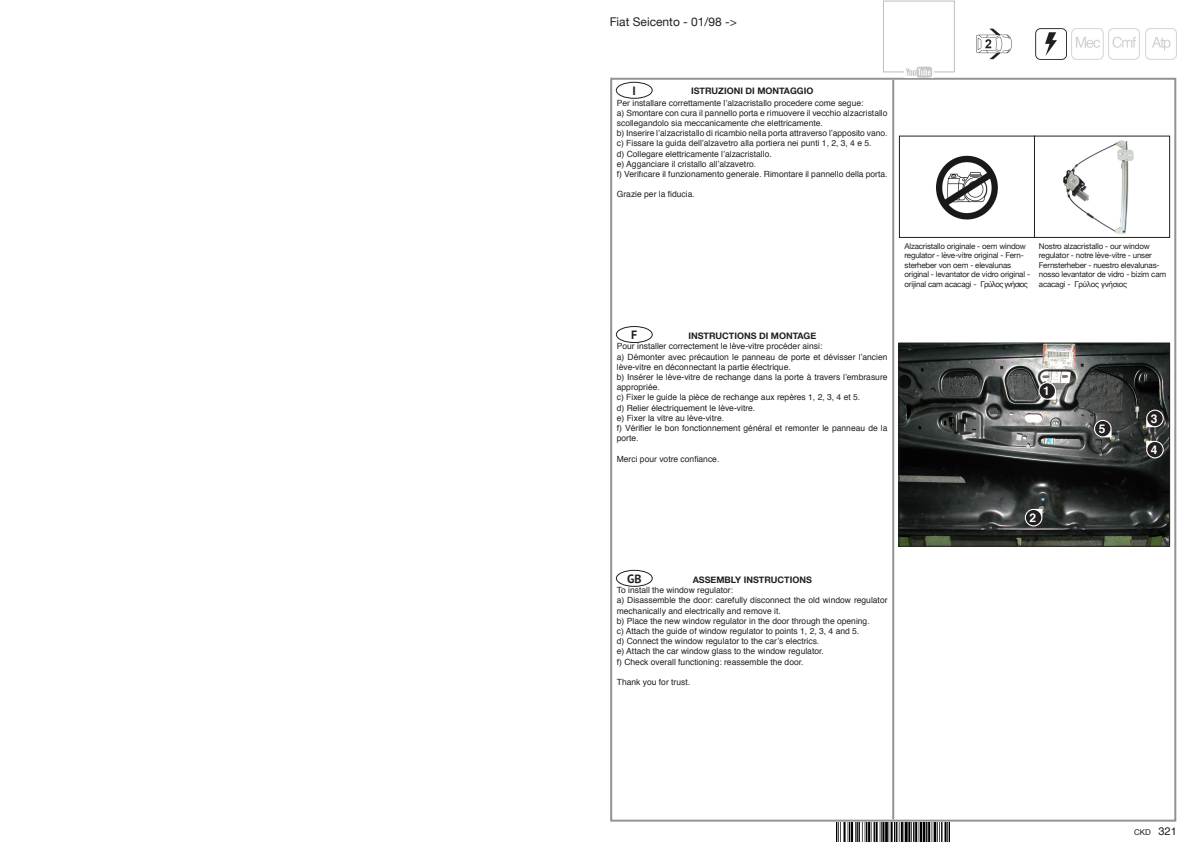
<style>
.page{position:relative;width:1191px;height:842px;background:#fff}
.page>*{position:absolute;margin:0;border:0;box-sizing:border-box;transform-origin:0 0}
.t1{font:12px "Helvetica Neue";color:#231f20}
.t2{font:700 12px "Helvetica";color:#fff}
.t3{font:700 12px "PT Sans";color:#231f20}
.t4{font:11px "Helvetica";color:#231f20}
.t5{font:700 9px "Helvetica Neue";color:#231f20}
.Stile_di_paragrafo_1{font:8.5px/10.2px "Helvetica";color:#231f20}
.t6{font:8px/9.6px "Helvetica Neue";letter-spacing:-.025em;color:#231f20}
.t7{font:8px "Helvetica";color:#231f20}
</style>
<div class="page">
<hr style="left:892px;top:80px;width:2px;height:739px;background:#939393">
<div style="left:616px;top:82px;width:36px;height:17px;border:1px solid #231f20;border-radius:50%"></div>
<div style="left:616px;top:326px;width:37px;height:17px;border:1px solid #231f20;border-radius:50%"></div>
<div style="left:616px;top:570px;width:37px;height:17px;border:1px solid #231f20;border-radius:50%"></div>
<img style="left:1071px;top:28px;width:32px;height:32px">
<img style="left:1035px;top:28px;width:31px;height:32px">
<img style="left:1108px;top:28px;width:32px;height:32px">
<img style="left:1145px;top:28px;width:31px;height:32px">
<div style="left:883px;top:1px;width:71px;height:71px;border:1px solid #bcbdc0"></div>
<img style="left:904px;top:66px;width:29px;height:12px">
<img style="left:900px;top:344px;width:268px;height:201px">
<div style="left:898px;top:342px;width:272px;height:205px;border:1px solid #231f20"></div>
<img style="left:936px;top:155px;width:62px;height:65px">
<div style="left:899px;top:136px;width:136px;height:102px;border:1px solid #231f20"></div>
<img style="left:1063px;top:140px;width:71px;height:95px">
<div style="left:1034px;top:136px;width:136px;height:102px;border:1px solid #231f20"></div>
<img style="left:976px;top:28px;width:36px;height:31px">
<svg style="left:1146px;top:410px;width:17px;height:17px"></svg>
<div style="left:1147px;top:411px;width:15px;height:15px;background:#231f20;border-radius:50%"></div>
<svg style="left:1038px;top:382px;width:18px;height:18px"></svg>
<div style="left:1039px;top:383px;width:16px;height:16px;background:#231f20;border-radius:50%"></div>
<svg style="left:1024px;top:509px;width:18px;height:17px"></svg>
<div style="left:1026px;top:510px;width:15px;height:15px;background:#231f20;border-radius:50%"></div>
<svg style="left:1146px;top:441px;width:17px;height:17px"></svg>
<div style="left:1147px;top:442px;width:15px;height:15px;background:#231f20;border-radius:50%"></div>
<svg style="left:1094px;top:420px;width:17px;height:17px"></svg>
<div style="left:1095px;top:421px;width:15px;height:15px;background:#231f20;border-radius:50%"></div>
<img style="left:836px;top:822px;width:113px;height:20px">
<p class="t1" style="left:609px;top:13px;width:129px">Fiat Seicento - 01/98 -&gt;</p>
<h1 class="t3" style="left:632px;top:82px;width:5px">I</h1>
<p class="t5" style="left:691px;top:84px;width:124px">ISTRUZIONI DI MONTAGGIO</p>
<p class="Stile_di_paragrafo_1" style="left:617px;top:98px;width:248px">Per installare correttamente l’alzacristallo procedere come segue:</p>
<p class="Stile_di_paragrafo_1" style="left:617px;top:108px;width:272px">a) Smontare con cura il pannello porta e rimuovere il vecchio alzacristallo scollegandolo sia meccanicamente che elettricamente.</p>
<p class="Stile_di_paragrafo_1" style="left:617px;top:128px;width:272px">b) Inserire l’alzacristallo di ricambio nella porta attraverso l’apposito vano.</p>
<p class="Stile_di_paragrafo_1" style="left:617px;top:139px;width:256px">c) Fissare la guida dell’alzavetro alla portiera nei punti 1, 2, 3, 4 e 5.</p>
<p class="Stile_di_paragrafo_1" style="left:617px;top:149px;width:156px">d) Collegare elettricamente l’alzacristallo.</p>
<p class="Stile_di_paragrafo_1" style="left:617px;top:159px;width:141px">e) Agganciare il cristallo all’alzavetro.</p>
<p class="Stile_di_paragrafo_1" style="left:617px;top:169px;width:272px">f) Verifıcare il funzionamento generale. Rimontare il pannello della porta.</p>
<p class="Stile_di_paragrafo_1" style="left:617px;top:190px;width:79px">Grazie per la fiducia.</p>
<h1 class="t3" style="left:631px;top:327px;width:8px">F</h1>
<p class="t5" style="left:688px;top:329px;width:129px">INSTRUCTIONS DI MONTAGE</p>
<p class="Stile_di_paragrafo_1" style="left:617px;top:342px;width:207px">Pour installer correctement le lève-vitre procéder ainsi:</p>
<p class="Stile_di_paragrafo_1" style="left:617px;top:352px;width:272px">a) Démonter avec précaution le panneau de porte et dévisser l’ancien lève-vitre en déconnectant la partie électrique.</p>
<p class="Stile_di_paragrafo_1" style="left:617px;top:372px;width:272px">b) Insérer le lève-vitre de rechange dans la porte à travers l’embrasure appropriée.</p>
<p class="Stile_di_paragrafo_1" style="left:617px;top:393px;width:245px">c) Fixer le guide la pièce de rechange aux repères 1, 2, 3, 4 et 5.</p>
<p class="Stile_di_paragrafo_1" style="left:617px;top:403px;width:140px">d) Relier électriquement le lève-vitre.</p>
<p class="Stile_di_paragrafo_1" style="left:617px;top:413px;width:109px">e) Fixer la vitre au lève-vitre.</p>
<p class="Stile_di_paragrafo_1" style="left:617px;top:423px;width:272px">f) Vérifier le bon fonctionnement général et remonter le panneau de la porte.</p>
<p class="Stile_di_paragrafo_1" style="left:617px;top:454px;width:104px">Merci pour votre confiance.</p>
<p class="t6" style="left:904px;top:241px;width:127px">Alzacristallo originale - oem window regulator - lève-vitre original - Fern&shy;sterheber von oem - elevalunas original - levantator de vidro original - orijinal cam acacagi - Γρύλος γνήσιος</p>
<p class="t6" style="left:1039px;top:241px;width:129px">Nostro alzacristallo - our window regulator - notre lève-vitre - unser Fernsterheber - nuestro elevalunas&shy;nosso levantator de vidro - bizim cam acacagi - Γρύλος γνήσιος</p>
<p class="t2" style="left:1043px;top:381px;width:8px">1</p>
<p class="t2" style="left:1098px;top:419px;width:8px">5</p>
<p class="t2" style="left:1151px;top:409px;width:8px">3</p>
<p class="t2" style="left:1151px;top:440px;width:8px">4</p>
<p class="t2" style="left:1029px;top:508px;width:8px">2</p>
<h1 class="t3" style="left:627px;top:570px;width:16px">GB</h1>
<p class="t5" style="left:692px;top:572px;width:121px">ASSEMBLY INSTRUCTIONS</p>
<p class="Stile_di_paragrafo_1" style="left:617px;top:585px;width:118px">To install the window regulator:</p>
<p class="Stile_di_paragrafo_1" style="left:617px;top:596px;width:272px">a) Disassemble the door: carefully disconnect the old window regulator mechanically and electrically and remove it.</p>
<p class="Stile_di_paragrafo_1" style="left:617px;top:616px;width:254px">b) Place the new window regulator in the door through the opening.</p>
<p class="Stile_di_paragrafo_1" style="left:617px;top:626px;width:244px">c) Attach the guide of window regulator to points 1, 2, 3, 4 and 5.</p>
<p class="Stile_di_paragrafo_1" style="left:617px;top:636px;width:204px">d) Connect the window regulator to the car’s electrics.</p>
<p class="Stile_di_paragrafo_1" style="left:617px;top:647px;width:208px">e) Attach the car window glass to the window regulator.</p>
<p class="Stile_di_paragrafo_1" style="left:617px;top:657px;width:188px">f) Check overall functioning: reassemble the door.</p>
<p class="Stile_di_paragrafo_1" style="left:617px;top:677px;width:75px">Thank you for trust.</p>
<p class="t7" style="left:1134px;top:826px;width:18px">CKD</p>
<p class="t4" style="left:1158px;top:823px;width:20px">321</p>
</div>
